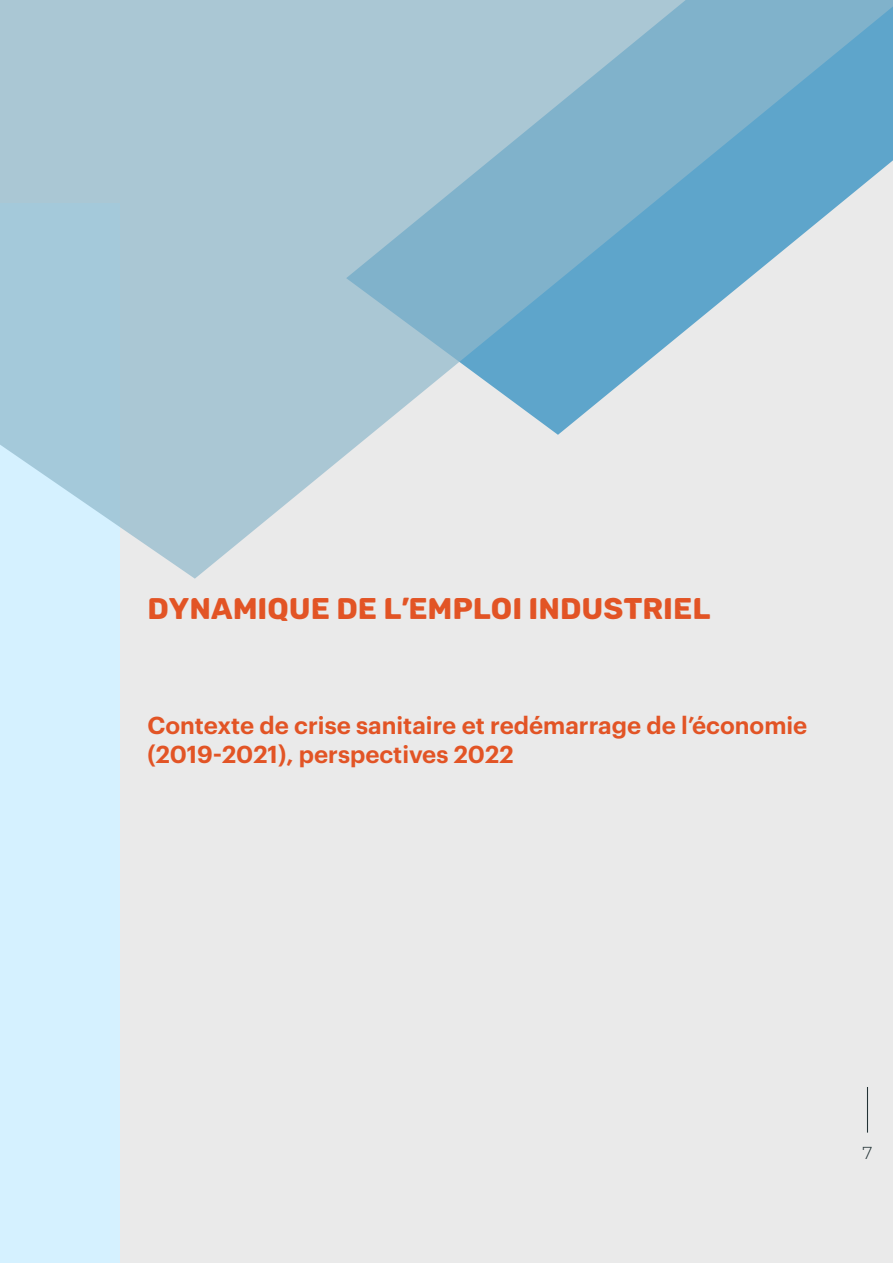
<style>
.page{position:relative;width:893px;height:1263px;background:#eaeaea}
.page>*{position:absolute;margin:0;border:0;box-sizing:border-box;transform-origin:0 0}
.t1{font:700 30px "Cunia";color:#e25425}
.t2{font:600 24px/28.8px "Graphik";color:#e25425}
.t3{font:300 17.25px "Montserrat";color:#233336}
</style>
<div class="page">
<div style="left:0;top:204px;width:119px;height:1059px;background:#d5f1ff"></div>
<svg style="left:0;top:0;width:893px;height:579px;fill:#aac7d4"></svg>
<hr style="left:867px;top:1087px;width:1px;height:45px;background:#233336">
<p class="t1" style="left:147px;top:592px;width:564px">DYNAMIQUE DE L’EMPLOI INDUSTRIEL</p>
<p class="t2" style="left:147px;top:709px;width:661px">Contexte de crise sanitaire et redémarrage de l’économie (2019-2021), perspectives 2022</p>
<p class="t3" style="left:862px;top:1141px;width:12px">7</p>
</div>
